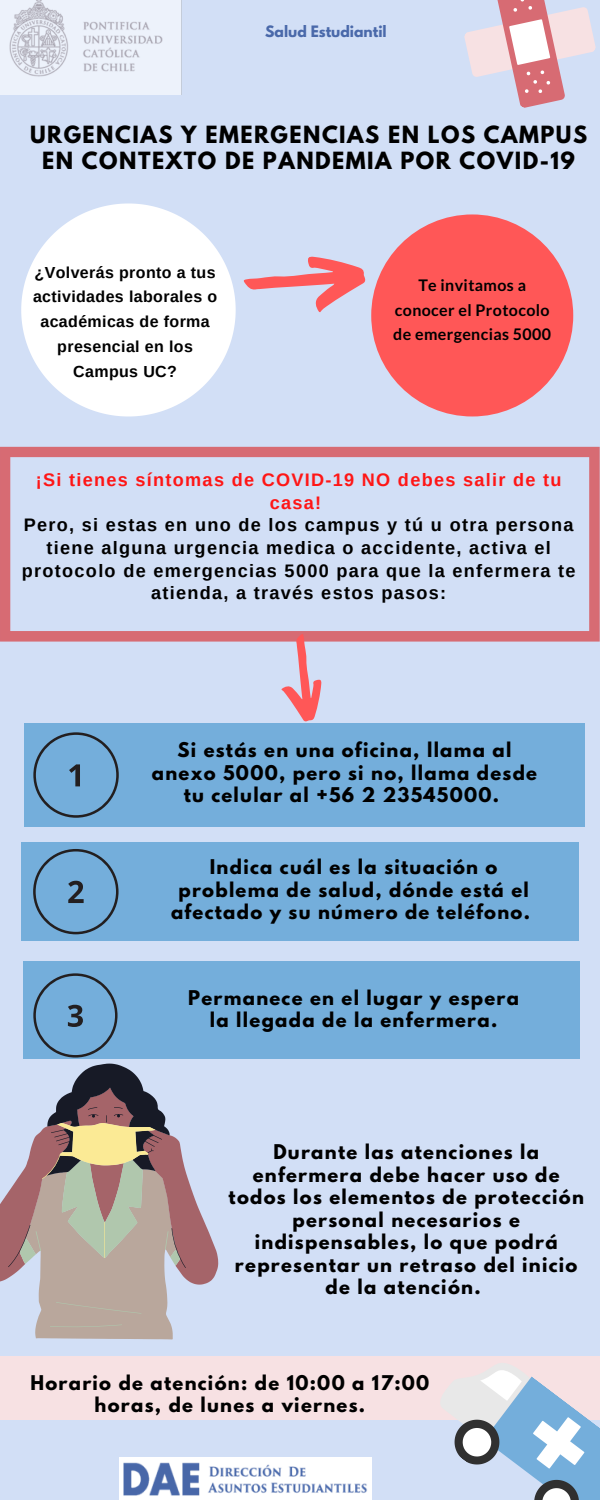
<style>
.page{position:relative;width:600px;height:1500px;background:#d2dff6}
.page>*{position:absolute;margin:0;border:0;box-sizing:border-box;transform-origin:0 0}
.t1{font:700 21px/26.2px "League Spartan";letter-spacing:.07em;color:#000;text-align:center}
.t2{font:700 18.1px/22.6px "Arimo";letter-spacing:.07em;color:#000;text-align:center}
.t3{font:700 18.1px/22.6px "Arimo";letter-spacing:.07em;color:#ff1616;text-align:center}
.t4{font:700 18px/22.5px "League Spartan";letter-spacing:.07em;color:#000;text-align:center}
.t5{font:700 16px/24.8px "Arimo";letter-spacing:.025em;color:#000;text-align:center}
.t6{font:700 16px/24.8px "Lato";letter-spacing:.025em;color:#000;text-align:center}
.t7{font:700 13.9px "League Spartan";color:#4a69aa}
</style>
<div class="page">
<div style="left:24px;top:723px;width:561px;height:103px;background:#74aedb"></div>
<div style="left:21px;top:842px;width:558px;height:99px;background:#74aedb"></div>
<div style="left:23px;top:962px;width:557px;height:97px;background:#74aedb"></div>
<svg style="left:464px;top:0;width:132px;height:108px"></svg>
<img style="left:0;top:0;width:181px;height:95px">
<img style="left:120px;top:1457px;width:251px;height:43px">
<div style="left:371px;top:214px;width:202px;height:202px;background:#ff5757;border-radius:50%"></div>
<svg style="left:0;top:447px;width:600px;height:195px"></svg>
<svg style="left:33px;top:732px;width:86px;height:86px"></svg>
<svg style="left:33px;top:849px;width:86px;height:85px"></svg>
<svg style="left:33px;top:973px;width:85px;height:85px"></svg>
<svg style="left:243px;top:256px;width:123px;height:57px"></svg>
<svg style="left:21px;top:203px;width:215px;height:213px;fill:#fff"></svg>
<svg style="left:279px;top:633px;width:44px;height:89px"></svg>
<svg style="left:0;top:1173px;width:218px;height:112px;fill:#a56469"></svg>
<svg style="left:8px;top:1064px;width:178px;height:204px"></svg>
<svg style="left:20px;top:1123px;width:160px;height:216px;background:#b5a69a"></svg>
<div style="left:0;top:1357px;width:600px;height:63px;background:#f7e1e3"></div>
<svg style="left:433px;top:1356px;width:167px;height:144px"></svg>
<p class="t7" style="left:265px;top:25px;width:123px">Salud Estudiantil</p>
<p class="t1" style="left:30px;top:124px;width:559px">URGENCIAS Y EMERGENCIAS EN LOS CAMPUS<br>EN CONTEXTO DE PANDEMIA POR COVID-19</p>
<p class="t5" style="left:33px;top:260px;width:186px">¿Volverás pronto a tus actividades laborales o académicas de forma presencial en los<br>Campus UC?</p>
<p class="t6" style="left:393px;top:272px;width:159px">Te invitamos a conocer el Protocolo de emergencias 5000</p>
<p class="t3" style="left:36px;top:469px;width:527px">¡Si tienes síntomas de COVID-19 NO debes salir de tu casa!</p>
<p class="t2" style="left:22px;top:514px;width:555px">Pero, si estas en uno de los campus y tú u otra persona tiene alguna urgencia medica o accidente, activa el protocolo de emergencias 5000 para que la enfermera te atienda, a través estos pasos:</p>
<p class="t4" style="left:152px;top:741px;width:387px">Si estás en una oficina, llama al anexo 5000, pero si no, llama desde tu celular al +56 2 23545000.</p>
<p class="t4" style="left:171px;top:858px;width:361px">Indica cuál es la situación o problema de salud, dónde está el afectado y su número de teléfono.</p>
<p class="t4" style="left:188px;top:988px;width:333px">Permanece en el lugar y espera la llegada de la enfermera.</p>
<p class="t4" style="left:229px;top:1143px;width:357px">Durante las atenciones la enfermera debe hacer uso de todos los elementos de protección personal necesarios e indispensables, lo que podrá representar un retraso del inicio de la atención.</p>
<p class="t4" style="left:30px;top:1374px;width:401px">Horario de atención: de 10:00 a 17:00 horas, de lunes a viernes.</p>
</div>
